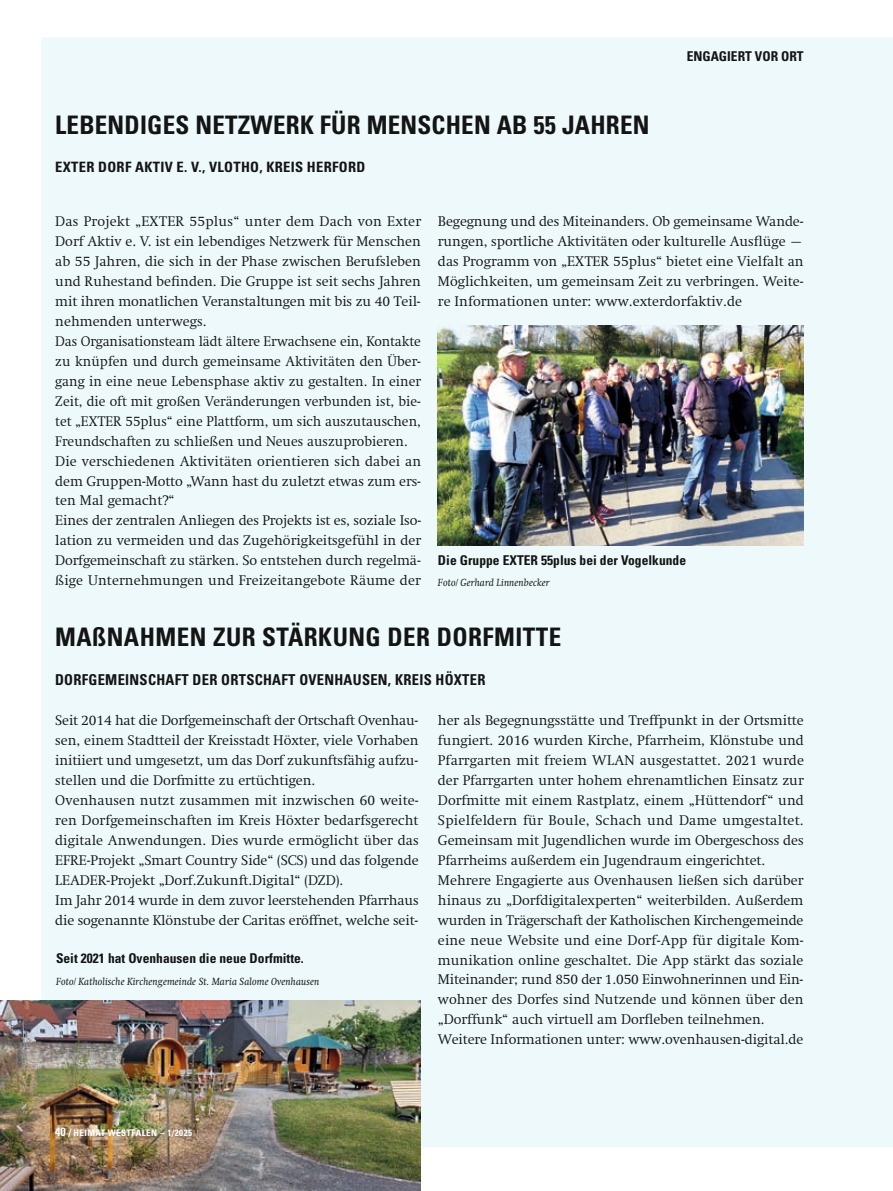
<style>
.page{position:relative;width:893px;height:1191px;background:#fff}
.page>*{position:absolute;margin:0;border:0;box-sizing:border-box;transform-origin:0 0}
.t1{font:700 condensed 25.5px "Univers LT Pro";letter-spacing:.01em;color:#131413}
.t2{font:700 condensed 15px "Univers LT Pro";letter-spacing:.02em;color:#131413}
.t3{font:300 14.25px/20px "Swift LT Pro";color:#131413}
.t4{font:700 condensed 14.25px "Univers LT Pro";letter-spacing:.02em;color:#131413}
.t5{font:700 condensed 13.5px "Univers LT Pro";color:#131413}
.t6{font:italic 10.5px "Swift LT Pro";letter-spacing:.005em;color:#131413;scale:.96 1}
.t7{font:700 condensed 9px "Univers LT Pro";letter-spacing:.05em;color:#fff}
.s1{font-size:25.95px}
.s2{font-size:12px}
.s3{font-size:10.5px}
</style>
<div class="page">
<div style="left:42px;top:37px;width:851px;height:1110px;background:#edf9fb"></div>
<img style="left:438px;top:326px;width:366px;height:219px">
<img style="left:0;top:1000px;width:421px;height:191px">
<h1 class="t1" style="left:55px;top:110px;width:596px">LEBENDIGES NETZWERK FÜR MENSCHEN AB 55 JAHREN</h1>
<p class="t4" style="left:55px;top:158px;width:312px">EXTER DORF AKTIV E. V., VLOTHO, KREIS HERFORD</p>
<p class="t5" style="left:687px;top:48px;width:119px">ENGAGIERT VOR ORT</p>
<p class="t3" style="left:55px;top:211px;width:367px">Das Projekt „EXTER 55plus“ unter dem Dach von Exter Dorf Aktiv e. V. ist ein lebendiges Netzwerk für Menschen ab 55 Jahren, die sich in der Phase zwischen Berufsleben und Ruhestand befinden. Die Gruppe ist seit sechs Jahren mit ihren monatlichen Veranstaltungen mit bis zu 40 Teil&shy;nehmenden unterwegs.<br>Das Organisationsteam lädt ältere Erwachsene ein, Kontakte zu knüpfen und durch gemeinsame Aktivitäten den Über&shy;gang in eine neue Lebensphase aktiv zu gestalten. In einer Zeit, die oft mit großen Veränderungen verbunden ist, bie&shy;tet „EXTER 55plus“ eine Plattform, um sich auszutauschen, Freundschaften zu schließen und Neues auszuprobieren.<br>Die verschiedenen Aktivitäten orientieren sich dabei an dem Gruppen-Motto „Wann hast du zuletzt etwas zum ers&shy;ten Mal gemacht?“<br>Eines der zentralen Anliegen des Projekts ist es, soziale Iso&shy;lation zu vermeiden und das Zugehörigkeitsgefühl in der Dorfgemeinschaft zu stärken. So entstehen durch regelmä&shy;ßige Unternehmungen und Freizeitangebote Räume der</p>
<p class="t3" style="left:438px;top:211px;width:367px;text-align:justify">Begegnung und des Miteinanders. Ob gemeinsame Wande&shy;rungen, sportliche Aktivitäten oder kulturelle Ausflüge – das Programm von „EXTER 55plus“ bietet eine Vielfalt an Möglichkeiten, um gemeinsam Zeit zu verbringen. Weite&shy;re Informationen unter: www.exterdorfaktiv.de</p>
<p class="t5" style="left:438px;top:551px;width:250px">Die Gruppe EXTER 55plus bei der Vogelkunde</p>
<p class="t6" style="left:438px;top:576px;width:118px">Foto/ Gerhard Linnenbecker</p>
<h1 class="t1" style="left:55px;top:621px;width:508px">MA<span class="s1">ß</span>NAHMEN ZUR STÄRKUNG DER DORFMITTE</h1>
<p class="t2" style="left:55px;top:670px;width:432px">DORFGEMEINSCHAFT DER ORTSCHAFT OVENHAUSEN, KREIS HÖXTER</p>
<p class="t3" style="left:55px;top:710px;width:365px">Seit 2014 hat die Dorfgemeinschaft der Ortschaft Ovenhau&shy;sen, einem Stadtteil der Kreisstadt Höxter, viele Vorhaben initiiert und umgesetzt, um das Dorf zukunftsfähig aufzu&shy;stellen und die Dorfmitte zu ertüchtigen.<br>Ovenhausen nutzt zusammen mit inzwischen 60 weite&shy;ren Dorfgemeinschaften im Kreis Höxter bedarfsgerecht digitale Anwendungen. Dies wurde ermöglicht über das EFRE-Projekt „Smart Country Side“ (SCS) und das folgende LEADER-Projekt „Dorf.Zukunft.Digital“ (DZD).<br>Im Jahr 2014 wurde in dem zuvor leerstehenden Pfarrhaus die sogenannte Klönstube der Caritas eröffnet, welche seit-</p>
<p class="t5" style="left:56px;top:950px;width:249px">Seit 2021 hat Ovenhausen die neue Dorfmitte.</p>
<p class="t6" style="left:56px;top:974px;width:276px">Foto/ Katholische Kirchengemeinde St. Maria Salome Ovenhausen</p>
<p class="t3" style="left:438px;top:710px;width:367px">her als Begegnungsstätte und Treffpunkt in der Ortsmitte fungiert. 2016 wurden Kirche, Pfarrheim, Klönstube und Pfarrgarten mit freiem WLAN ausgestattet. 2021 wurde der Pfarrgarten unter hohem ehrenamtlichen Einsatz zur Dorfmitte mit einem Rastplatz, einem „Hüttendorf“ und Spielfeldern für Boule, Schach und Dame umgestaltet.<br>Gemeinsam mit Jugendlichen wurde im Obergeschoss des Pfarrheims außerdem ein Jugendraum eingerichtet.<br>Mehrere Engagierte aus Ovenhausen ließen sich darüber hinaus zu „Dorfdigitalexperten“ weiterbilden. Außerdem wurden in Trägerschaft der Katholischen Kirchengemeinde eine neue Website und eine Dorf-App für digitale Kom&shy;munikation online geschaltet. Die App stärkt das soziale Miteinander; rund 850 der 1.050 Einwohnerinnen und Ein&shy;wohner des Dorfes sind Nutzende und können über den „Dorffunk“ auch virtuell am Dorfleben teilnehmen.<br>Weitere Informationen unter: www.ovenhausen-digital.de</p>
<p class="t7" style="left:55px;top:1127px;width:138px"><span class="s2">40</span> <span class="s3">/</span> HEIMAT WESTFALEN – 1/2025</p>
</div>
